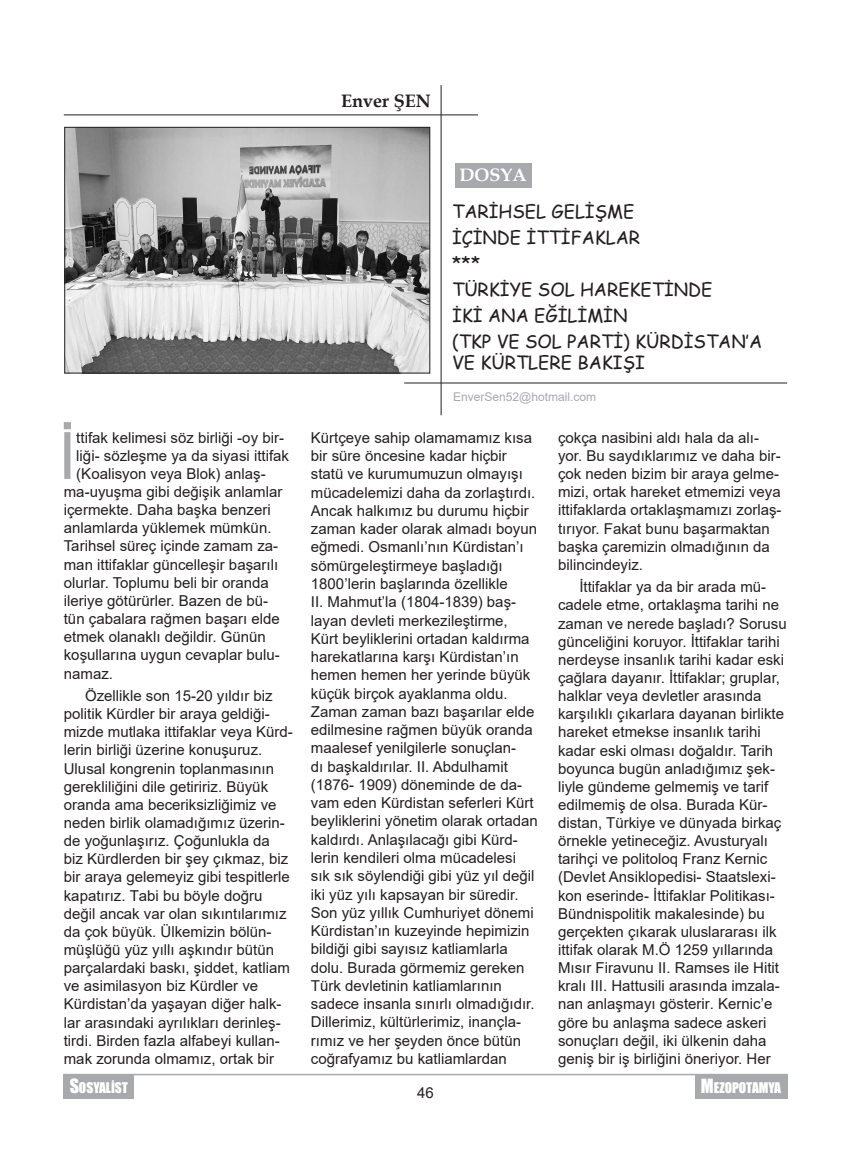
<style>
.page{position:relative;width:851px;height:1149px;background:#fff}
.page>*{position:absolute;margin:0;border:0;box-sizing:border-box;transform-origin:0 0}
.t1{font:65.25px "Arial";color:#a8a9ad}
.t2{font:18px/21.6px "Comic Sans MS";color:#231f20}
.t3{font:700 18px "Book Antiqua";color:#231f20}
.t4{font:700 18px "Book Antiqua";color:#fff}
.t5{font:15px/18.1px "Arial";color:#231f20}
.t6{font:13.5px "Impact";color:#fff}
.t7{font:12px "Arial";color:#a8a9ad}
.s1{font-size:18px}
</style>
<div class="page">
<hr style="left:64px;top:1073px;width:723px;height:1px;background:#a8a9ad">
<div style="left:64px;top:1074px;width:70px;height:24px;background:#a8a9ad"></div>
<div style="left:694px;top:1074px;width:93px;height:24px;background:#a8a9ad"></div>
<img style="left:66px;top:129px;width:362px;height:242px">
<div style="left:64px;top:127px;width:366px;height:246px;border:1px solid #231f20"></div>
<hr style="left:64px;top:114px;width:414px;height:1px;background:#231f20">
<hr style="left:440px;top:85px;width:1px;height:330px;background:#231f20">
<hr style="left:404px;top:382px;width:383px;height:1px;background:#231f20">
<div style="left:455px;top:164px;width:76px;height:24px;background:#a8a9ad"></div>
<p class="t3" style="left:341px;top:88px;width:91px">Enver ŞEN</p>
<p class="t1" style="left:58px;top:411px;width:20px">İ</p>
<p class="t5" style="left:76px;top:428px;width:209px">ttifak kelimesi söz birliği -oy bir-</p>
<p class="t5" style="left:76px;top:446px;width:214px">liği- sözleşme ya da siyasi ittifak</p>
<p class="t5" style="left:76px;top:464px;width:191px">(Koalisyon veya Blok) anlaş-</p>
<p class="t5" style="left:64px;top:482px;width:220px">ma-uyuşma gibi değişik anlamlar</p>
<p class="t5" style="left:64px;top:500px;width:208px">içermekte. Daha başka benzeri</p>
<p class="t5" style="left:64px;top:518px;width:209px">anlamlarda yüklemek mümkün.</p>
<p class="t5" style="left:64px;top:537px;width:216px">Tarihsel süreç içinde zamam za-</p>
<p class="t5" style="left:64px;top:555px;width:216px">man ittifaklar güncelleşir başarılı</p>
<p class="t5" style="left:64px;top:573px;width:206px">olurlar. Toplumu beli bir oranda</p>
<p class="t5" style="left:64px;top:591px;width:206px">ileriye götürürler. Bazen de bü-</p>
<p class="t5" style="left:64px;top:609px;width:217px">tün çabalara rağmen başarı elde</p>
<p class="t5" style="left:64px;top:627px;width:203px">etmek olanaklı değildir. Günün</p>
<p class="t5" style="left:64px;top:645px;width:217px">koşullarına uygun cevaplar bulu-</p>
<p class="t5" style="left:64px;top:664px;width:51px">namaz.</p>
<p class="t5" style="left:64px;top:686px;width:230px;text-indent:21px">Özellikle son 15-20 yıldır biz politik Kürdler bir araya geldiği&shy;mizde mutlaka ittifaklar veya Kürd&shy;lerin birliği üzerine konuşuruz.<br>Ulusal kongrenin toplanmasının gerekliliğini dile getiririz. Büyük oranda ama beceriksizliğimiz ve neden birlik olamadığımız üzerin&shy;de yoğunlaşırız. Çoğunlukla da<br>biz Kürdlerden bir şey çıkmaz, biz bir araya gelemeyiz gibi tespitlerle kapatırız. Tabi bu böyle doğru değil ancak var olan sıkıntılarımız da çok büyük. Ülkemizin bölün&shy;müşlüğü yüz yıllı aşkındır bütün parçalardaki baskı, şiddet, katliam ve asimilasyon biz Kürdler ve Kürdistan’da yaşayan diğer halk&shy;lar arasındaki ayrılıkları derinleş&shy;tirdi. Birden fazla alfabeyi kullan&shy;mak zorunda olmamız, ortak bir</p>
<p class="t4" style="left:459px;top:163px;width:68px">DOSYA</p>
<p class="t2" style="left:452px;top:200px;width:184px">TARİHSEL GELİŞME</p>
<p class="t2" style="left:452px;top:226px;width:190px">İÇİNDE İTTİFAKLAR</p>
<p class="t2" style="left:452px;top:252px;width:30px">***</p>
<p class="t2" style="left:452px;top:278px;width:262px">TÜRKİYE SOL HAREKETİNDE</p>
<p class="t2" style="left:452px;top:304px;width:177px">İKİ ANA EĞİLİMİN</p>
<p class="t2" style="left:452px;top:329px;width:311px">(TKP VE SOL PARTİ) KÜRDİSTAN’A<br>VE KÜRTLERE BAKIŞI</p>
<p class="t7" style="left:453px;top:388px;width:144px">EnverSen52@hotmail.com</p>
<p class="t5" style="left:311px;top:428px;width:228px">Kürtçeye sahip olamamamız kısa bir süre öncesine kadar hiçbir statü ve kurumumuzun olmayışı mücadelemizi daha da zorlaştırdı.<br>Ancak halkımız bu durumu hiçbir zaman kader olarak almadı boyun eğmedi. Osmanlı’nın Kürdistan’ı sömürgeleştirmeye başladığı 1800’lerin başlarında özellikle<br>II. Mahmut’la (1804-1839) baş&shy;layan devleti merkezileştirme, Kürt beyliklerini ortadan kaldırma harekatlarına karşı Kürdistan’ın hemen hemen her yerinde büyük küçük birçok ayaklanma oldu.<br>Zaman zaman bazı başarılar elde edilmesine rağmen büyük oranda maalesef yenilgilerle sonuçlan-<br>dı başkaldırılar. II. Abdulhamit (1876- 1909) döneminde de da&shy;vam eden Kürdistan seferleri Kürt beyliklerini yönetim olarak ortadan kaldırdı. Anlaşılacağı gibi Kürd&shy;lerin kendileri olma mücadelesi sık sık söylendiği gibi yüz yıl değil iki yüz yılı kapsayan bir süredir.<br>Son yüz yıllık Cumhuriyet dönemi Kürdistan’ın kuzeyinde hepimizin bildiği gibi sayısız katliamlarla dolu. Burada görmemiz gereken Türk devletinin katliamlarının sadece insanla sınırlı olmadığıdır.<br>Dillerimiz, kültürlerimiz, inançla&shy;rımız ve her şeyden önce bütün coğrafyamız bu katliamlardan</p>
<p class="t5" style="left:558px;top:428px;width:225px">çokça nasibini aldı hala da alı&shy;yor. Bu saydıklarımız ve daha bir&shy;çok neden bizim bir araya gelme&shy;mizi, ortak hareket etmemizi veya ittifaklarda ortaklaşmamızı zorlaş&shy;tırıyor. Fakat bunu başarmaktan başka çaremizin olmadığının da bilincindeyiz.</p>
<p class="t5" style="left:558px;top:577px;width:230px;text-indent:21px">İttifaklar ya da bir arada mü&shy;cadele etme, ortaklaşma tarihi ne zaman ve nerede başladı? Sorusu günceliğini koruyor. İttifaklar tarihi nerdeyse insanlık tarihi kadar eski çağlara dayanır. İttifaklar; gruplar, halklar veya devletler arasında karşılıklı çıkarlara dayanan birlikte hareket etmekse insanlık tarihi kadar eski olması doğaldır. Tarih boyunca bugün anladığımız şek&shy;liyle gündeme gelmemiş ve tarif edilmemiş de olsa. Burada Kür&shy;distan, Türkiye ve dünyada birkaç örnekle yetineceğiz. Avusturyalı tarihçi ve politoloq Franz Kernic (Devlet Ansiklopedisi- Staatslexi&shy;kon eserinde- İttifaklar Politikası-Bündnispolitik makalesinde) bu gerçekten çıkarak uluslararası ilk ittifak olarak M.Ö 1259 yıllarında Mısır Firavunu II. Ramses ile Hitit kralı III. Hattusili arasında imzala&shy;nan anlaşmayı gösterir. Kernic’e göre bu anlaşma sadece askeri sonuçları değil, iki ülkenin daha geniş bir iş birliğini öneriyor. Her</p>
<p class="t6" style="left:70px;top:1076px;width:60px"><span class="s1">S</span>OSYALİST</p>
<p class="t6" style="left:700px;top:1076px;width:82px"><span class="s1">M</span>EZOPOTAMYA</p>
<p class="t5" style="left:417px;top:1082px;width:18px">46</p>
</div>
